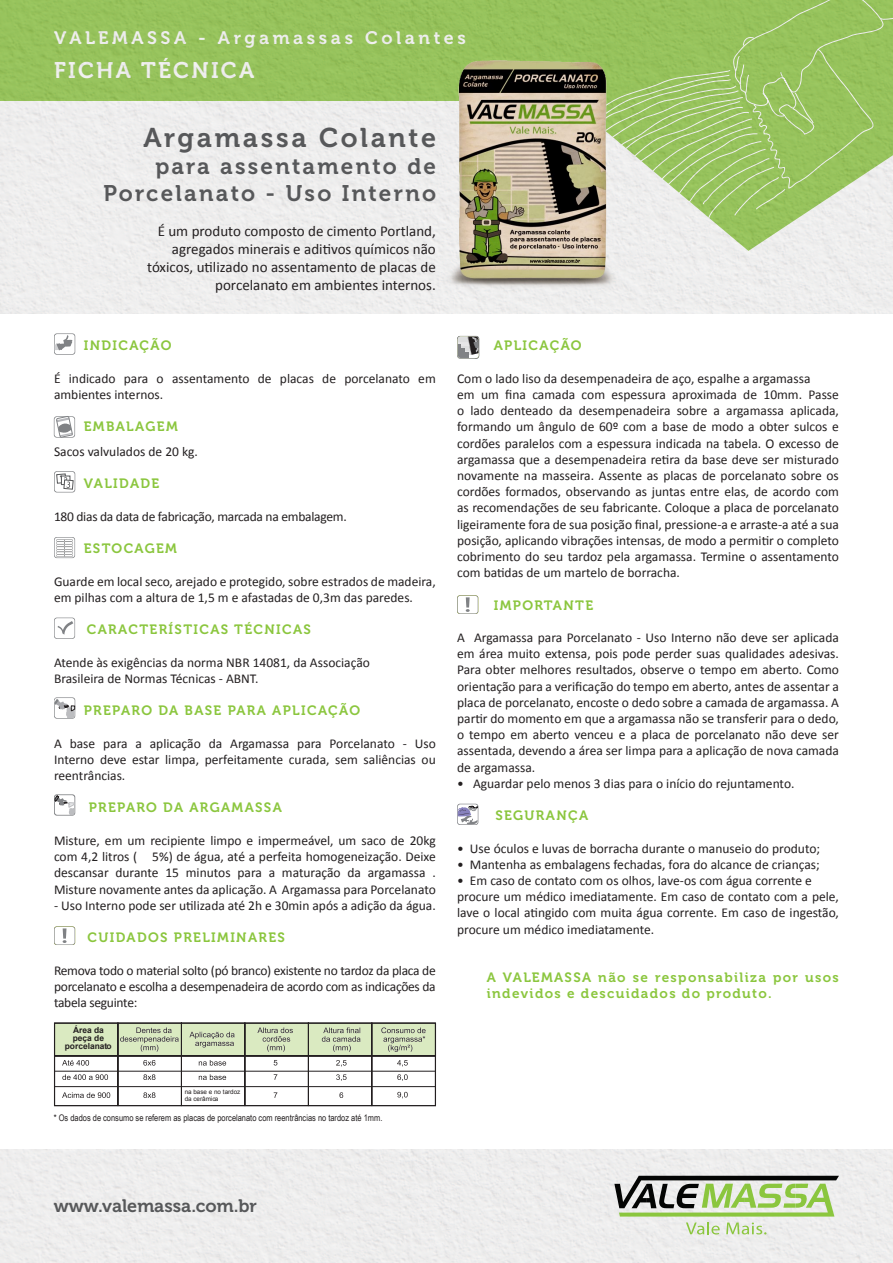
<style>
.page{position:relative;width:893px;height:1263px;background:#fff}
.page>*{position:absolute;margin:0;border:0;box-sizing:border-box;transform-origin:0 0}
.t1{font:27px "Museo 700";letter-spacing:.1em;color:#57585a}
.t2{font:22.5px "Museo 700";letter-spacing:.1em;color:#57585a}
.t3{font:22.5px "Museo 700";letter-spacing:.1em;color:#fff}
.t4{font:18px "Museo 700";letter-spacing:.2em;color:#fff}
.t5{font:18px "Museo 700";color:#57585a}
.t6{font:15px/18px "Calibri";color:#231f20;text-align:right}
.t7{font:13.5px/16.2px "Calibri";color:#231f20;text-align:justify}
.t8{font:13.5px/16.2px "Museo 700";letter-spacing:.1em;color:#8bc63e}
.t9{font:13.5px "Calibri";letter-spacing:-.02em;color:#231f20}
.t10{font:9.15px "Arial Narrow";color:#231f20}
.t11{font:700 8.4px/8.4px "Arial";color:#231f20;text-align:center}
.t12{font:6.3px/7.1px "Arial";color:#231f20}
</style>
<div class="page">
<div style="left:0;top:1149px;width:893px;height:114px;background:#eeeded"></div>
<svg style="left:614px;top:1176px;width:225px;height:40px;background:#a3b38f"></svg>
<svg style="left:686px;top:1222px;width:34px;height:12px"></svg>
<svg style="left:726px;top:1222px;width:40px;height:12px"></svg>
<img style="left:0;top:0;width:893px;height:313px">
<img style="left:440px;top:27px;width:184px;height:284px">
<div style="left:54px;top:333px;width:21px;height:22px;background:#adaeb0;border-radius:3px"></div>
<div style="left:55px;top:334px;width:20px;height:20px;background:#fff;border-radius:3px"></div>
<svg style="left:55px;top:333px;width:18px;height:17px"></svg>
<div style="left:54px;top:471px;width:21px;height:21px;background:#b6b7b9;border-radius:3px"></div>
<div style="left:55px;top:472px;width:20px;height:20px;background:#fff;border-radius:3px"></div>
<svg style="left:56px;top:473px;width:18px;height:17px"></svg>
<div style="left:54px;top:537px;width:21px;height:21px;background:#dfe0e0;border-radius:3px"></div>
<svg style="left:55px;top:538px;width:20px;height:19px"></svg>
<svg style="left:57px;top:539px;width:15px;height:18px"></svg>
<div style="left:54px;top:618px;width:21px;height:21px;background:#c5c6c7;border-radius:3px"></div>
<div style="left:55px;top:618px;width:20px;height:20px;background:#fff;border-radius:3px"></div>
<svg style="left:57px;top:621px;width:16px;height:14px"></svg>
<svg style="left:54px;top:697px;width:21px;height:22px"></svg>
<svg style="left:54px;top:698px;width:21px;height:20px"></svg>
<svg style="left:54px;top:794px;width:21px;height:22px"></svg>
<svg style="left:55px;top:795px;width:20px;height:20px"></svg>
<div style="left:54px;top:416px;width:21px;height:22px;background:#aeafb1;border-radius:3px"></div>
<div style="left:54px;top:417px;width:20px;height:20px;background:#fff;border-radius:3px"></div>
<svg style="left:56px;top:416px;width:17px;height:21px"></svg>
<svg style="left:457px;top:336px;width:22px;height:23px"></svg>
<svg style="left:54px;top:926px;width:21px;height:19px"></svg>
<div style="left:55px;top:927px;width:20px;height:17px;background:#fff;border-radius:2px"></div>
<svg style="left:63px;top:928px;width:4px;height:15px"></svg>
<svg style="left:457px;top:595px;width:21px;height:19px"></svg>
<div style="left:458px;top:596px;width:20px;height:17px;background:#fff;border-radius:2px"></div>
<svg style="left:466px;top:597px;width:4px;height:15px"></svg>
<svg style="left:457px;top:804px;width:21px;height:21px"></svg>
<svg style="left:458px;top:804px;width:20px;height:20px"></svg>
<svg style="left:458px;top:806px;width:20px;height:18px"></svg>
<svg style="left:54px;top:1022px;width:382px;height:84px"></svg>
<p class="t4" style="left:54px;top:28px;width:413px">VALEMASSA - Argamassas Colantes</p>
<p class="t3" style="left:54px;top:58px;width:202px">FICHA TÉCNICA</p>
<p class="t1" style="left:143px;top:123px;width:294px">Argamassa Colante</p>
<p class="t2" style="left:155px;top:154px;width:282px">para assentamento de</p>
<p class="t2" style="left:104px;top:181px;width:334px">Porcelanato - Uso Interno</p>
<p class="t6" style="left:147px;top:222px;width:290px">É um produto composto de cimento Portland, agregados minerais e aditivos químicos não tóxicos, utilizado no assentamento de placas de porcelanato em ambientes internos.</p>
<p class="t8" style="left:84px;top:338px;width:89px">INDICAÇÃO</p>
<p class="t7" style="left:54px;top:370px;width:383px">É indicado para o assentamento de placas de porcelanato em ambientes internos.</p>
<p class="t8" style="left:84px;top:419px;width:96px">EMBALAGEM</p>
<p class="t7" style="left:54px;top:443px;width:145px">Sacos valvulados de 20 kg.</p>
<p class="t8" style="left:84px;top:476px;width:77px">VALIDADE</p>
<p class="t9" style="left:54px;top:508px;width:294px">180 dias da data de fabricação, marcada na embalagem.</p>
<p class="t8" style="left:84px;top:541px;width:95px">ESTOCAGEM</p>
<p class="t7" style="left:54px;top:573px;width:383px">Guarde em local seco, arejado e protegido, sobre estrados de madeira, em pilhas com a altura de 1,5 m e afastadas de 0,3m das paredes.</p>
<p class="t8" style="left:87px;top:622px;width:226px">CARACTERÍSTICAS TÉCNICAS</p>
<p class="t7" style="left:54px;top:654px;width:317px">Atende às exigências da norma NBR 14081, da Associação</p>
<p class="t7" style="left:54px;top:670px;width:206px">Brasileira de Normas Técnicas - ABNT.</p>
<p class="t8" style="left:84px;top:703px;width:278px">PREPARO DA BASE PARA APLICAÇÃO</p>
<p class="t7" style="left:54px;top:735px;width:383px">A base para a aplicação da Argamassa para Porcelanato - Uso Interno deve estar limpa, perfeitamente curada, sem saliências ou reentrâncias.</p>
<p class="t8" style="left:89px;top:800px;width:195px">PREPARO DA ARGAMASSA</p>
<p class="t7" style="left:54px;top:832px;width:383px">Misture, em um recipiente limpo e impermeável, um saco de 20kg com 4,2 litros ( 5%) de água, até a perfeita homogeneização. Deixe descansar durante 15 minutos para a maturação da argamassa .<br>Misture novamente antes da aplicação. A Argamassa para Porcelanato</p>
<p class="t7" style="left:54px;top:897px;width:383px">- Uso Interno pode ser utilizada até 2h e 30min após a adição da água.</p>
<p class="t8" style="left:88px;top:929px;width:199px">CUIDADOS PRELIMINARES</p>
<p class="t7" style="left:54px;top:962px;width:383px">Remova todo o material solto (pó branco) existente no tardoz da placa de porcelanato e escolha a desempenadeira de acordo com as indicações da tabela seguinte:</p>
<p class="t11" style="left:65px;top:1026px;width:48px">Área da peça de porcelanato</p>
<p class="t12" style="left:185px;top:1088px;width:57px">na base e no tardoz da cerâmica</p>
<p class="t10" style="left:54px;top:1111px;width:330px">* Os dados de consumo se referem as placas de porcelanato com reentrâncias no tardoz até 1mm.</p>
<p class="t8" style="left:494px;top:338px;width:89px">APLICAÇÃO</p>
<p class="t7" style="left:457px;top:370px;width:355px">Com o lado liso da desempenadeira de aço, espalhe a argamassa</p>
<p class="t7" style="left:457px;top:386px;width:383px">em um fina camada com espessura aproximada de 10mm. Passe o lado denteado da desempenadeira sobre a argamassa aplicada, formando um ângulo de 60º com a base de modo a obter sulcos e cordões paralelos com a espessura indicada na tabela. O excesso de argamassa que a desempenadeira retira da base deve ser misturado novamente na masseira. Assente as placas de porcelanato sobre os cordões formados, observando as juntas entre elas, de acordo com as recomendações de seu fabricante. Coloque a placa de porcelanato ligeiramente fora de sua posição final, pressione-a e arraste-a até a sua posição, aplicando vibrações intensas, de modo a permitir o completo cobrimento do seu tardoz pela argamassa. Termine o assentamento com batidas de um martelo de borracha.</p>
<p class="t8" style="left:494px;top:597px;width:101px">IMPORTANTE</p>
<p class="t7" style="left:457px;top:629px;width:383px">A Argamassa para Porcelanato - Uso Interno não deve ser aplicada em área muito extensa, pois pode perder suas qualidades adesivas.<br>Para obter melhores resultados, observe o tempo em aberto. Como orientação para a verificação do tempo em aberto, antes de assentar a placa de porcelanato, encoste o dedo sobre a camada de argamassa. A partir do momento em que a argamassa não se transferir para o dedo, o tempo em aberto venceu e a placa de porcelanato não deve ser assentada, devendo a área ser limpa para a aplicação de nova camada de argamassa.</p>
<p class="t7" style="left:457px;top:775px;width:339px">• Aguardar pelo menos 3 dias para o início do rejuntamento.</p>
<p class="t8" style="left:495px;top:807px;width:94px">SEGURANÇA</p>
<p class="t7" style="left:457px;top:840px;width:365px">• Use óculos e luvas de borracha durante o manuseio do produto;</p>
<p class="t7" style="left:457px;top:856px;width:364px">• Mantenha as embalagens fechadas, fora do alcance de crianças;</p>
<p class="t7" style="left:457px;top:872px;width:356px">• Em caso de contato com os olhos, lave-os com água corrente e</p>
<p class="t7" style="left:457px;top:889px;width:383px">procure um médico imediatamente. Em caso de contato com a pele, lave o local atingido com muita água corrente. Em caso de ingestão, procure um médico imediatamente.</p>
<p class="t8" style="left:487px;top:969px;width:354px">A VALEMASSA não se responsabiliza por usos indevidos e descuidados do produto.</p>
<p class="t5" style="left:54px;top:1195px;width:205px">www.valemassa.com.br</p>
</div>
